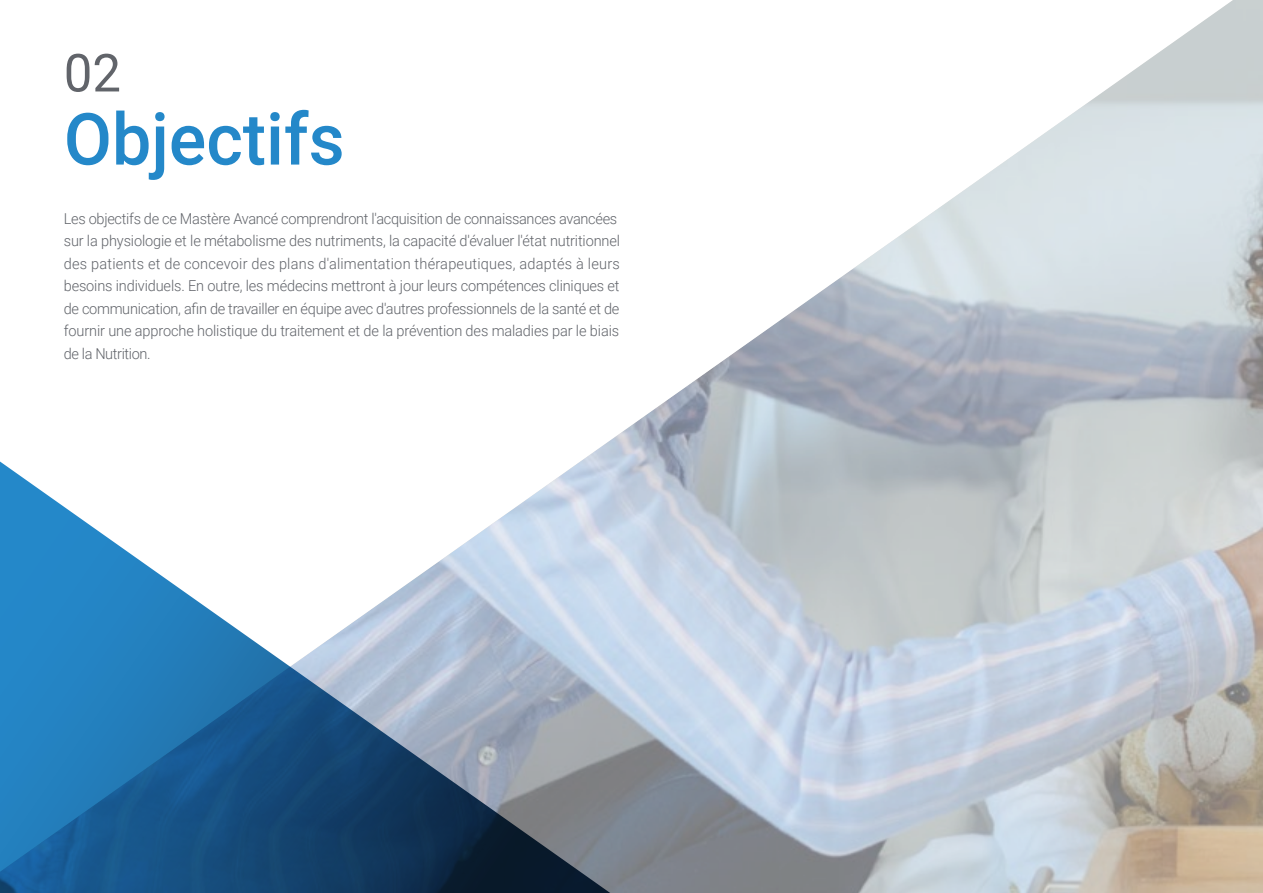
<style>
.page{position:relative;width:1263px;height:893px;background:#fff}
.page>*{position:absolute;margin:0;border:0;box-sizing:border-box;transform-origin:0 0}
.t1{font:500 72px "Roboto";color:#2488c9}
.t2{font:52.5px "Roboto";color:#61646a}
.t3{font:300 15px/22.5px "Roboto";letter-spacing:-.01em;color:#61646a}
</style>
<div class="page">
<img style="left:602px;top:0;width:661px;height:893px">
<svg style="left:0;top:446px;width:640px;height:447px"></svg>
<h2 class="t2" style="left:64px;top:36px;width:59px">02</h2>
<h1 class="t1" style="left:64px;top:89px;width:282px">Objectifs</h1>
<p class="t3" style="left:64px;top:207px;width:558px">Les objectifs de ce Mastère Avancé comprendront l'acquisition de connaissances avancées sur la physiologie et le métabolisme des nutriments, la capacité d'évaluer l'état nutritionnel des patients et de concevoir des plans d'alimentation thérapeutiques, adaptés à leurs besoins individuels. En outre, les médecins mettront à jour leurs compétences cliniques et de communication, afin de travailler en équipe avec d'autres professionnels de la santé et de fournir une approche holistique du traitement et de la prévention des maladies par le biais de la Nutrition.</p>
</div>
